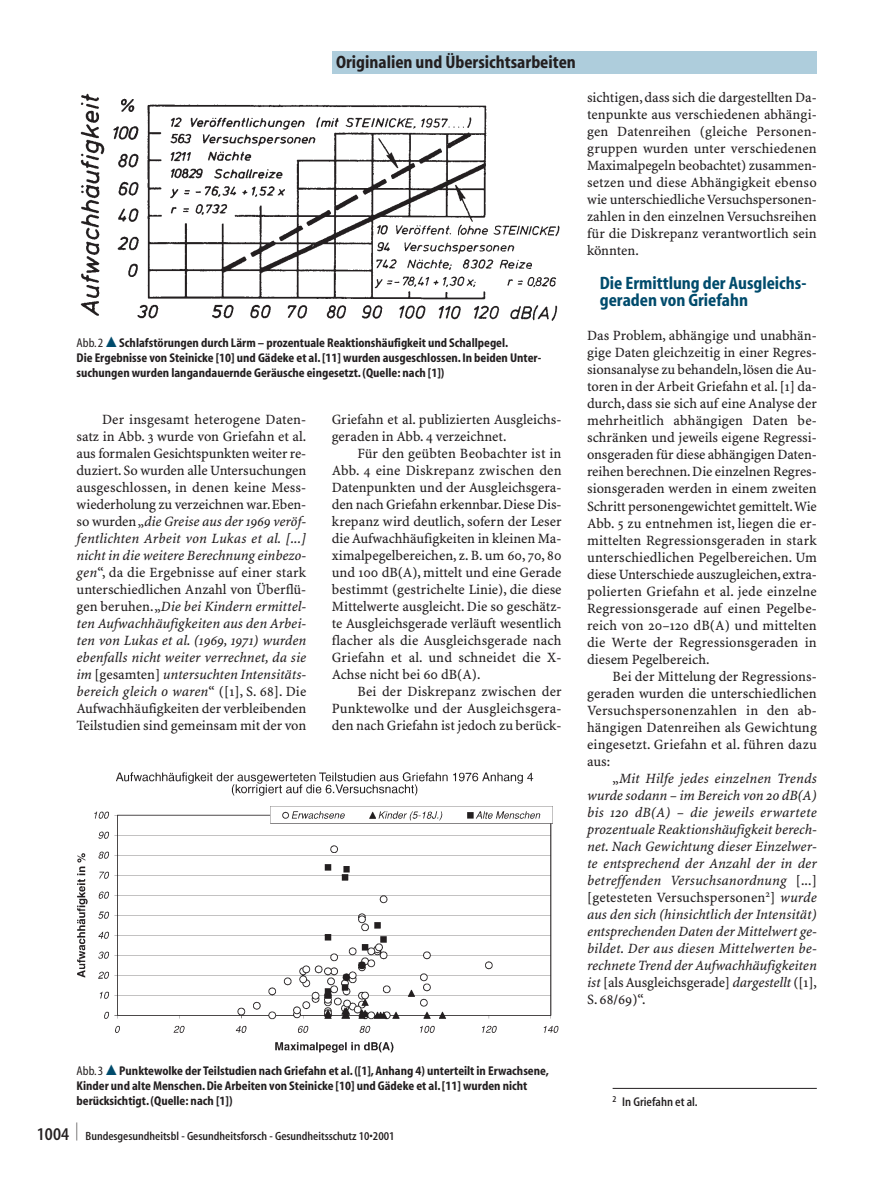
<style>
.page{position:relative;width:893px;height:1178px;background:#fff}
.page>*{position:absolute;margin:0;border:0;box-sizing:border-box;transform-origin:0 0}
.t1{font:700 condensed 18px/17px "S Myriad";color:#004b6c}
.t2{font:700 condensed 18px "S Myriad";color:#231f20}
.t3{font:600 condensed 18px "S Myriad";color:#231f20;scale:.38 1}
.t4{font:14.25px/17px "S Minion Plus";color:#231f20;text-align:justify}
.t5{font:italic 14.25px/17px "S Minion Plus";letter-spacing:-.005em;color:#231f20;text-align:justify}
.t6{font:700 condensed 12.75px/15px "S Myriad";color:#231f20}
.t7{font:600 condensed 12.75px "S Myriad";color:#231f20}
.t8{font:600 condensed 12px "S Myriad";color:#231f20}
.s1{font-weight:400}
.s2{font-family:"Mathematical Pi Six";font-weight:400;font-stretch:normal;font-size:14.25px;color:#004b6c}
.s3{font-style:italic}
.s4{font-style:normal}
.s5{font-size:18px}
</style>
<div class="page">
<div style="left:332px;top:51px;width:484px;height:23px;background:#aecddc"></div>
<img style="left:80px;top:93px;width:480px;height:228px">
<img style="left:77px;top:772px;width:482px;height:281px">
<hr style="left:612px;top:1088px;width:204px;height:1px;background:#231f20">
<p class="t2" style="left:336px;top:55px;width:241px">Originalien und Übersichtsarbeiten</p>
<p class="t6" style="left:77px;top:336px;width:466px"><span class="s1">Abb.2</span> <span class="s2">-</span> Schlafstörungen durch Lärm – prozentuale Reaktionshäufigkeit und Schallpegel.<br>Die Ergebnisse von Steinicke [10] und Gädeke et al. [11] wurden ausgeschlossen. In beiden Unter&shy;suchungen wurden langandauernde Geräusche eingesetzt. (Quelle: nach [1])</p>
<p class="t4" style="left:77px;top:411px;width:231px;text-indent:26px">Der insgesamt heterogene Daten&shy;satz in Abb. 3 wurde von Griefahn et al. aus formalen Gesichtspunkten weiter re&shy;duziert. So wurden alle Untersuchungen ausgeschlossen, in denen keine Mess&shy;wiederholung zu verzeichnen war.Eben&shy;so wurden „<span class="s3">die Greise aus der 1969 veröf&shy;fentlichten Arbeit von Lukas et al. [...] nicht in die weitere Berechnung einbezo&shy;gen</span>“, da die Ergebnisse auf einer stark unterschiedlichen Anzahl von Überflü&shy;gen beruhen.„<span class="s3">Die bei Kindern ermittel&shy;ten Aufwachhäufigkeiten aus den Arbei&shy;ten von Lukas et al. (1969, 1971) wurden ebenfalls nicht weiter verrechnet, da sie im</span> [gesamten] <span class="s3">untersuchten Intensitäts&shy;bereich gleich 0 waren</span>“ ([1], S. 68]. Die Aufwachhäufigkeiten der verbleibenden Teilstudien sind gemeinsam mit der von</p>
<p class="t4" style="left:332px;top:411px;width:231px">Griefahn et al. publizierten Ausgleichs&shy;geraden in Abb. 4 verzeichnet.</p>
<p class="t4" style="left:332px;top:445px;width:231px;text-indent:26px">Für den geübten Beobachter ist in Abb. 4 eine Diskrepanz zwischen den Datenpunkten und der Ausgleichsgera&shy;den nach Griefahn erkennbar.Diese Dis&shy;krepanz wird deutlich, sofern der Leser die Aufwachhäufigkeiten in kleinen Ma&shy;ximalpegelbereichen, z. B. um 60, 70, 80 und 100 dB(A), mittelt und eine Gerade bestimmt (gestrichelte Linie), die diese Mittelwerte ausgleicht. Die so geschätz&shy;te Ausgleichsgerade verläuft wesentlich flacher als die Ausgleichsgerade nach Griefahn et al. und schneidet die X-Achse nicht bei 60 dB(A).</p>
<p class="t4" style="left:332px;top:684px;width:231px;text-indent:26px">Bei der Diskrepanz zwischen der Punktewolke und der Ausgleichsgera&shy;den nach Griefahn ist jedoch zu berück-</p>
<p class="t4" style="left:587px;top:90px;width:231px">sichtigen, dass sich die dargestellten Da&shy;tenpunkte aus verschiedenen abhängi&shy;gen Datenreihen (gleiche Personen&shy;gruppen wurden unter verschiedenen Maximalpegeln beobachtet) zusammen&shy;setzen und diese Abhängigkeit ebenso wie unterschiedliche Versuchspersonen&shy;zahlen in den einzelnen Versuchsreihen für die Diskrepanz verantwortlich sein könnten.</p>
<p class="t1" style="left:600px;top:276px;width:208px">Die Ermittlung der Ausgleichs&shy;geraden von Griefahn</p>
<p class="t4" style="left:587px;top:328px;width:231px">Das Problem, abhängige und unabhän&shy;gige Daten gleichzeitig in einer Regres&shy;sionsanalyse zu behandeln,lösen die Au&shy;toren in der Arbeit Griefahn et al. [1] da&shy;durch, dass sie sich auf eine Analyse der mehrheitlich abhängigen Daten be&shy;schränken und jeweils eigene Regressi&shy;onsgeraden für diese abhängigen Daten&shy;reihen berechnen. Die einzelnen Regres&shy;sionsgeraden werden in einem zweiten Schritt personengewichtet gemittelt.Wie Abb. 5 zu entnehmen ist, liegen die er&shy;mittelten Regressionsgeraden in stark unterschiedlichen Pegelbereichen. Um diese Unterschiede auszugleichen,extra&shy;polierten Griefahn et al. jede einzelne Regressionsgerade auf einen Pegelbe&shy;reich von 20–120 dB(A) und mittelten die Werte der Regressionsgeraden in diesem Pegelbereich.</p>
<p class="t4" style="left:587px;top:668px;width:231px;text-indent:26px">Bei der Mittelung der Regressions&shy;geraden wurden die unterschiedlichen Versuchspersonenzahlen in den ab&shy;hängigen Datenreihen als Gewichtung eingesetzt. Griefahn et al. führen dazu aus:</p>
<p class="t5" style="left:587px;top:770px;width:231px;text-indent:26px"><span class="s4">„</span>Mit Hilfe jedes einzelnen Trends wurde sodann – im Bereich von 20 dB(A) bis 120 dB(A) – die jeweils erwartete prozentuale Reaktionshäufigkeit berech&shy;net. Nach Gewichtung dieser Einzelwer&shy;te entsprechend der Anzahl der in der betreffenden Versuchsanordnung <span class="s4">[...] [getesteten Versuchspersonen</span><sup>2</sup><span class="s4">]</span> wurde aus den sich (hinsichtlich der Intensität) entsprechenden Daten der Mittelwert ge&shy;bildet. Der aus diesen Mittelwerten be&shy;rechnete Trend der Aufwachhäufigkeiten ist <span class="s4">[als Ausgleichsgerade]</span> dargestellt <span class="s4">([1], S. 68/69)“.</span></p>
<p class="t6" style="left:77px;top:1064px;width:473px"><span class="s1">Abb.3</span> <span class="s2">-</span> Punktewolke der Teilstudien nach Griefahn et al. ([1], Anhang 4) unterteilt in Erwachsene,<br>Kinder und alte Menschen. Die Arbeiten von Steinicke [10] und Gädeke et al. [11] wurden nicht berücksichtigt. (Quelle: nach [1])</p>
<p class="t3" style="left:76px;top:1123px;width:5px">|</p>
<p class="t8" style="left:37px;top:1131px;width:359px"><span class="s5">1004</span> Bundesgesundheitsbl - Gesundheitsforsch - Gesundheitsschutz 10•2001</p>
<p class="t7" style="left:612px;top:1096px;width:87px"><sup>2</sup> In Griefahn et al.</p>
</div>
